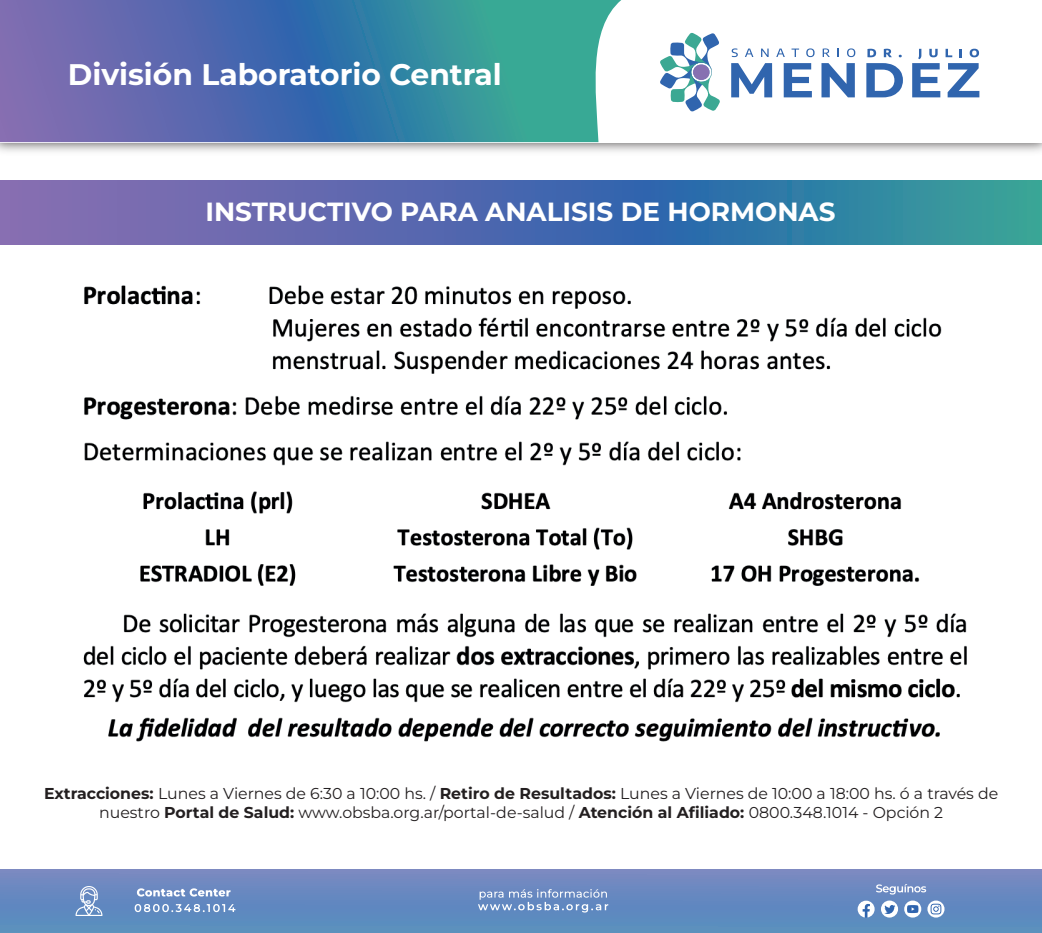
<style>
.page{position:relative;width:1042px;height:933px;background:#fff}
.page>*{position:absolute;margin:0;border:0;box-sizing:border-box;transform-origin:0 0}
.t1{font:700 29.75px "Montserrat";color:#fff}
.t2{font:700 26.25px "Montserrat";color:#fff}
.t3{font:15.75px/18.9px "Montserrat";color:#231f20;text-align:center}
.s1{font-weight:700}
</style>
<div class="page">
<svg style="left:0;top:180px;width:1042px;height:64px;background:#4e73aa"></svg>
<svg style="left:0;top:0;width:621px;height:142px;background:#4f80a9"></svg>
<div style="left:0;top:869px;width:1042px;height:64px;background:linear-gradient(to bottom,#7887c1,#568dbe)"></div>
<svg style="left:478px;top:889px;width:130px;height:23px;background:#819ecc"></svg>
<svg style="left:135px;top:904px;width:100px;height:8px"></svg>
<svg style="left:137px;top:888px;width:93px;height:8px"></svg>
<svg style="left:876px;top:884px;width:50px;height:10px"></svg>
<svg style="left:904px;top:900px;width:17px;height:17px"></svg>
<svg style="left:907px;top:905px;width:11px;height:8px"></svg>
<div style="left:881px;top:900px;width:17px;height:17px;background:#fff;border-radius:50%"></div>
<svg style="left:884px;top:905px;width:11px;height:9px"></svg>
<svg style="left:927px;top:900px;width:17px;height:17px"></svg>
<svg style="left:930px;top:904px;width:11px;height:10px"></svg>
<svg style="left:857px;top:900px;width:17px;height:17px"></svg>
<img style="left:74px;top:886px;width:29px;height:29px">
<svg style="left:660px;top:32px;width:60px;height:80px"></svg>
<div style="left:693px;top:64px;width:16px;height:16px;background:#8770b1;border-radius:50%"></div>
<svg style="left:731px;top:63px;width:41px;height:34px"></svg>
<svg style="left:784px;top:63px;width:28px;height:34px"></svg>
<svg style="left:821px;top:63px;width:34px;height:34px"></svg>
<svg style="left:866px;top:63px;width:37px;height:34px"></svg>
<svg style="left:731px;top:48px;width:7px;height:9px"></svg>
<svg style="left:745px;top:49px;width:8px;height:8px"></svg>
<svg style="left:761px;top:49px;width:7px;height:8px"></svg>
<svg style="left:776px;top:49px;width:9px;height:8px"></svg>
<svg style="left:791px;top:49px;width:8px;height:8px"></svg>
<svg style="left:806px;top:48px;width:8px;height:9px"></svg>
<svg style="left:822px;top:48px;width:8px;height:9px"></svg>
<svg style="left:837px;top:49px;width:2px;height:8px"></svg>
<svg style="left:847px;top:48px;width:8px;height:9px"></svg>
<svg style="left:867px;top:49px;width:9px;height:8px"></svg>
<svg style="left:884px;top:49px;width:8px;height:8px"></svg>
<svg style="left:912px;top:49px;width:67px;height:48px"></svg>
<img style="left:83px;top:285px;width:884px;height:457px">
<h1 class="t1" style="left:68px;top:54px;width:435px">División Laboratorio Central</h1>
<h2 class="t2" style="left:205px;top:194px;width:631px">INSTRUCTIVO PARA ANALISIS DE HORMONAS</h2>
<p class="t3" style="left:44px;top:784px;width:955px"><span class="s1">Extracciones:</span> Lunes a Viernes de 6:30 a 10:00 hs. / <span class="s1">Retiro de Resultados:</span> Lunes a Viernes de 10:00 a 18:00 hs. ó a través de nuestro <span class="s1">Portal de Salud:</span> www.obsba.org.ar/portal-de-salud / <span class="s1">Atención al Afiliado:</span> 0800.348.1014 - Opción 2</p>
</div>
